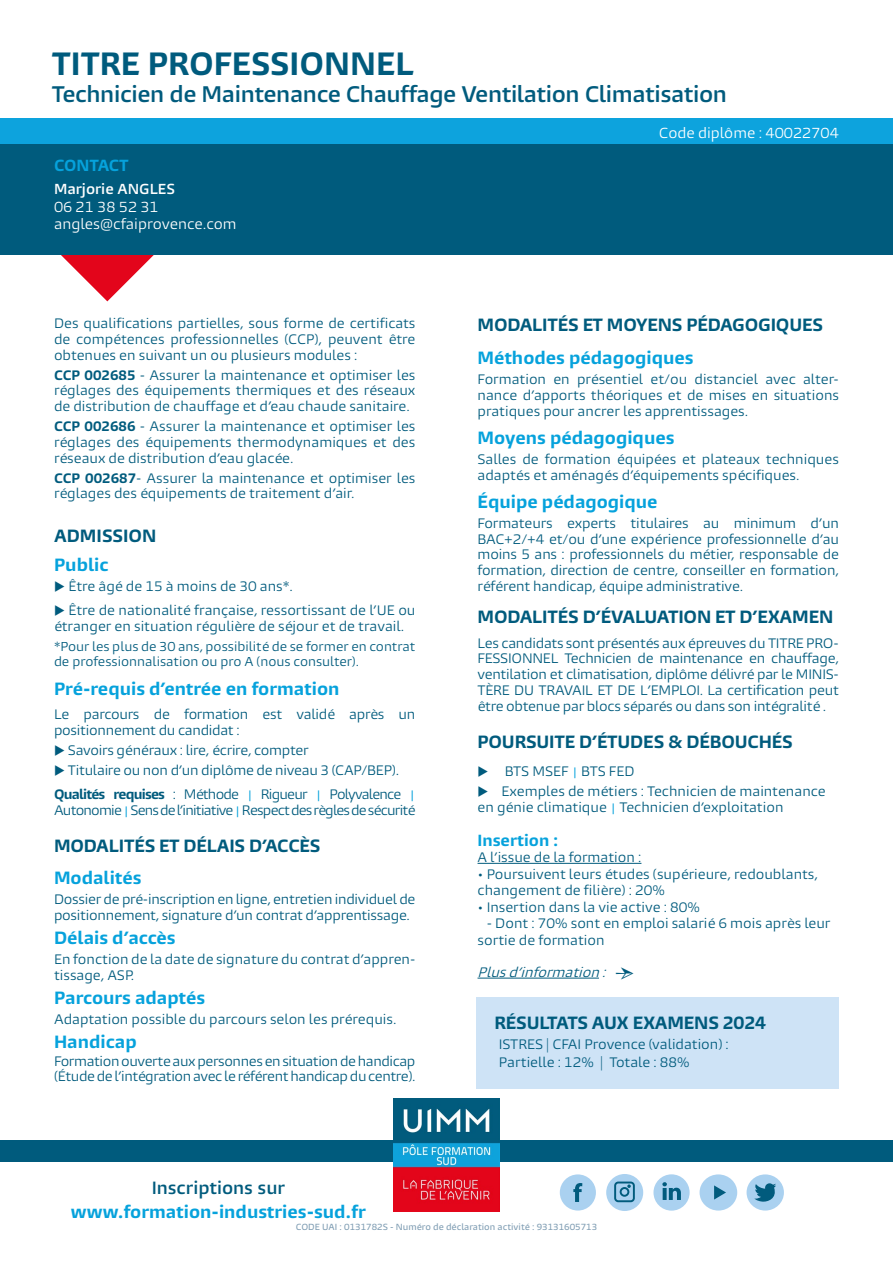
<style>
.page{position:relative;width:893px;height:1263px;background:#fff}
.page>*{position:absolute;margin:0;border:0;box-sizing:border-box;transform-origin:0 0}
.t1{font:700 30px "Burlingame Pro";color:#005b7d}
.t2{font:600 21px "Burlingame Pro";letter-spacing:-.02em;color:#005b7d}
.t3{font:21px "Minion Pro";color:#005b7d}
.t4{font:700 16.5px "Burlingame Pro";color:#06a2dc}
.t5{font:700 16.5px "Burlingame Pro";letter-spacing:-.01em;color:#005b7d}
.t6{font:600 16.5px "Burlingame Pro";color:#005b7d}
.t7{font:700 15px "Burlingame Pro";color:#06a2dc}
.t8{font:13.5px/18px "Burlingame Pro";color:#fff}
.t9{font:600 13.5px "Burlingame Pro";color:#fff}
.t10{font:12.75px/15.8px "Burlingame Pro";color:#005b7d}
.t11{font:12.75px/15.8px "Burlingame Pro";letter-spacing:-.02em;color:#005b7d}
.t12{font:12.75px/15.8px "Burlingame Pro";letter-spacing:-.03em;color:#005b7d}
.t13{font:12.75px/24.3px "Burlingame Pro";letter-spacing:-.025em;color:#005b7d}
.t14{font:12.75px "Burlingame Pro";letter-spacing:-.06em;color:#005b7d}
.t15{font:italic 12.75px "Burlingame Pro";color:#005b7d}
.t16{font:12px/15.8px "Burlingame Pro";color:#005b7d}
.t17{font:500 8.25px "Burlingame Pro";color:#7f9db3}
.s1{font-weight:700}
.s2{font-family:"Franklin Gothic";color:#06a2dc}
</style>
<div class="page">
<div style="left:476px;top:998px;width:363px;height:91px;background:#cee3f6"></div>
<svg style="left:61px;top:255px;width:93px;height:46px"></svg>
<div style="left:0;top:1140px;width:893px;height:22px;background:#005b7d"></div>
<div style="left:0;top:144px;width:893px;height:111px;background:#005b7d"></div>
<img style="left:394px;top:1099px;width:105px;height:112px">
<div style="left:0;top:118px;width:893px;height:26px;background:#0da3dd"></div>
<hr style="left:477px;top:863px;width:164px;height:1px;background:#005b7d">
<hr style="left:477px;top:978px;width:122px;height:1px;background:#005b7d">
<div style="left:560px;top:1174px;width:36px;height:36px;background:#aad1f0;border-radius:50%"></div>
<svg style="left:573px;top:1183px;width:9px;height:19px"></svg>
<div style="left:653px;top:1174px;width:37px;height:36px;background:#aad1f0;border-radius:50%"></div>
<svg style="left:662px;top:1182px;width:19px;height:18px"></svg>
<div style="left:747px;top:1174px;width:37px;height:36px;background:#aad1f0;border-radius:50%"></div>
<svg style="left:754px;top:1183px;width:22px;height:19px"></svg>
<div style="left:606px;top:1174px;width:37px;height:37px;background:#aad1f0;border-radius:50%"></div>
<div style="left:700px;top:1174px;width:37px;height:36px;background:#aad1f0;border-radius:50%"></div>
<svg style="left:714px;top:1185px;width:12px;height:14px"></svg>
<svg style="left:614px;top:1181px;width:21px;height:22px"></svg>
<h1 class="t1" style="left:52px;top:45px;width:363px">TITRE PROFESSIONNEL</h1>
<h2 class="t2" style="left:52px;top:81px;width:677px">Technicien de Maintenance Chauffage Ventilation Climatisation</h2>
<p class="t7" style="left:54px;top:156px;width:76px">CONTACT</p>
<p class="t9" style="left:54px;top:180px;width:123px">Marjorie ANGLES</p>
<p class="t8" style="left:54px;top:198px;width:184px">06 21 38 52 31 angles@cfaiprovence.com</p>
<p class="t10" style="left:54px;top:316px;width:363px;text-align:justify">Des qualifications partielles, sous forme de certificats de compétences professionnelles (CCP), peuvent être obtenues en suivant un ou plusieurs modules :</p>
<p class="t10" style="left:54px;top:367px;width:363px;text-align:justify"><span class="s1">CCP 002685</span> - Assurer la maintenance et optimiser les réglages des équipements thermiques et des réseaux de distribution de chauffage et d’eau chaude sanitaire.</p>
<p class="t10" style="left:54px;top:419px;width:363px;text-align:justify"><span class="s1">CCP 002686</span> - Assurer la maintenance et optimiser les réglages des équipements thermodynamiques et des réseaux de distribution d’eau glacée.</p>
<p class="t10" style="left:54px;top:470px;width:363px"><span class="s1">CCP 002687</span>- Assurer la maintenance et optimiser les réglages des équipements de traitement d’air.</p>
<p class="t5" style="left:54px;top:526px;width:104px">ADMISSION</p>
<p class="t4" style="left:54px;top:554px;width:56px">Public</p>
<p class="t10" style="left:54px;top:578px;width:240px">◆ Être âgé de 15 à moins de 30 ans*.</p>
<p class="t10" style="left:54px;top:602px;width:363px">◆ Être de nationalité française, ressortissant de l’UE ou étranger en situation régulière de séjour et de travail.</p>
<p class="t16" style="left:54px;top:638px;width:363px">*Pour les plus de 30 ans, possibilité de se former en contrat de professionnalisation ou pro A (nous consulter).</p>
<p class="t4" style="left:54px;top:678px;width:287px">Pré-requis d’entrée en formation</p>
<p class="t11" style="left:54px;top:706px;width:363px">Le parcours de formation est validé après un positionnement du candidat :</p>
<p class="t11" style="left:54px;top:742px;width:256px">◆ Savoirs généraux : lire, écrire, compter</p>
<p class="t13" style="left:54px;top:758px;width:363px">◆ Titulaire ou non d’un diplôme de niveau 3 (CAP/BEP).<br><span class="s1">Qualités requises</span> : Méthode <span class="s2">|</span> Rigueur <span class="s2">|</span> Polyvalence <span class="s2">|</span></p>
<p class="t14" style="left:54px;top:802px;width:363px">Autonomie <span class="s2">|</span> Sens de l’initiative <span class="s2">|</span> Respect des règles de sécurité</p>
<p class="t5" style="left:54px;top:835px;width:268px">MODALITÉS ET DÉLAIS D’ACCÈS</p>
<p class="t4" style="left:54px;top:867px;width:89px">Modalités</p>
<p class="t11" style="left:54px;top:891px;width:363px">Dossier de pré-inscription en ligne, entretien individuel de positionnement, signature d’un contrat d’apprentissage.</p>
<p class="t4" style="left:54px;top:927px;width:123px">Délais d’accès</p>
<p class="t10" style="left:54px;top:951px;width:363px">En fonction de la date de signature du contrat d’appren&shy;tissage, ASP.</p>
<p class="t4" style="left:54px;top:987px;width:153px">Parcours adaptés</p>
<p class="t10" style="left:54px;top:1011px;width:344px">Adaptation possible du parcours selon les prérequis.</p>
<p class="t4" style="left:54px;top:1031px;width:84px">Handicap</p>
<p class="t12" style="left:54px;top:1053px;width:363px">Formation ouverte aux personnes en situation de handicap (Étude de l’intégration avec le référent handicap du centre).</p>
<p class="t6" style="left:152px;top:1177px;width:135px">Inscriptions sur</p>
<p class="t4" style="left:71px;top:1201px;width:297px">www.formation-industries-sud.fr</p>
<p class="t8" style="left:659px;top:124px;width:182px">Code diplôme : 40022704</p>
<p class="t5" style="left:477px;top:315px;width:347px">MODALITÉS ET MOYENS PÉDAGOGIQUES</p>
<p class="t4" style="left:477px;top:347px;width:218px">Méthodes pédagogiques</p>
<p class="t10" style="left:477px;top:371px;width:363px;text-align:justify">Formation en présentiel et/ou distanciel avec alter&shy;nance d’apports théoriques et de mises en situations pratiques pour ancrer les apprentissages.</p>
<p class="t4" style="left:477px;top:427px;width:198px">Moyens pédagogiques</p>
<p class="t10" style="left:477px;top:451px;width:363px">Salles de formation équipées et plateaux techniques adaptés et aménagés d’équipements spécifiques.</p>
<p class="t4" style="left:477px;top:491px;width:182px">Équipe pédagogique</p>
<p class="t10" style="left:477px;top:515px;width:363px;text-align:justify">Formateurs experts titulaires au minimum d’un BAC+2/+4 et/ou d’une expérience professionnelle d’au moins 5 ans : professionnels du métier, responsable de formation, direction de centre, conseiller en formation, référent handicap, équipe administrative.</p>
<p class="t5" style="left:477px;top:607px;width:357px">MODALITÉS D’ÉVALUATION ET D’EXAMEN</p>
<p class="t10" style="left:477px;top:635px;width:363px;text-align:justify">Les candidats sont présentés aux épreuves du TITRE PRO-FESSIONNEL Technicien de maintenance en chauffage, ventilation et climatisation, diplôme délivré par le MINIS-TÈRE DU TRAVAIL ET DE L’EMPLOI. La certification peut être obtenue par blocs séparés ou dans son intégralité .</p>
<p class="t5" style="left:477px;top:731px;width:317px">POURSUITE D’ÉTUDES &amp; DÉBOUCHÉS</p>
<p class="t10" style="left:477px;top:763px;width:159px">◆ BTS MSEF <span class="s2">|</span> BTS FED</p>
<p class="t10" style="left:477px;top:783px;width:350px">◆ Exemples de métiers : Technicien de maintenance en génie climatique <span class="s2">|</span> Technicien d’exploitation</p>
<p class="t7" style="left:477px;top:830px;width:82px">Insertion :</p>
<p class="t10" style="left:477px;top:849px;width:165px">A l’issue de la formation :</p>
<p class="t10" style="left:477px;top:866px;width:342px;line-height:16.5px">• Poursuivent leurs études (supérieure, redoublants, changement de filière) : 20%</p>
<p class="t10" style="left:477px;top:899px;width:224px">• Insertion dans la vie active : 80%</p>
<p class="t10" style="left:477px;top:915px;width:354px;line-height:16.5px;text-indent:9px">- Dont : 70% sont en emploi salarié 6 mois après leur sortie de formation</p>
<p class="t15" style="left:477px;top:964px;width:134px">Plusd’information :</p>
<p class="t5" style="left:495px;top:1013px;width:273px">RÉSULTATS AUX EXAMENS 2024</p>
<p class="t10" style="left:499px;top:1036px;width:232px;line-height:18px">ISTRES | CFAI Provence (validation) :<br>Partielle : 12% | Totale : 88%</p>
<h2 class="t3" style="left:615px;top:958px;width:20px">→</h2>
<p class="t17" style="left:296px;top:1222px;width:303px">CODE UAI : 0131782S - Numéro de déclaration activité : 93131605713</p>
</div>
